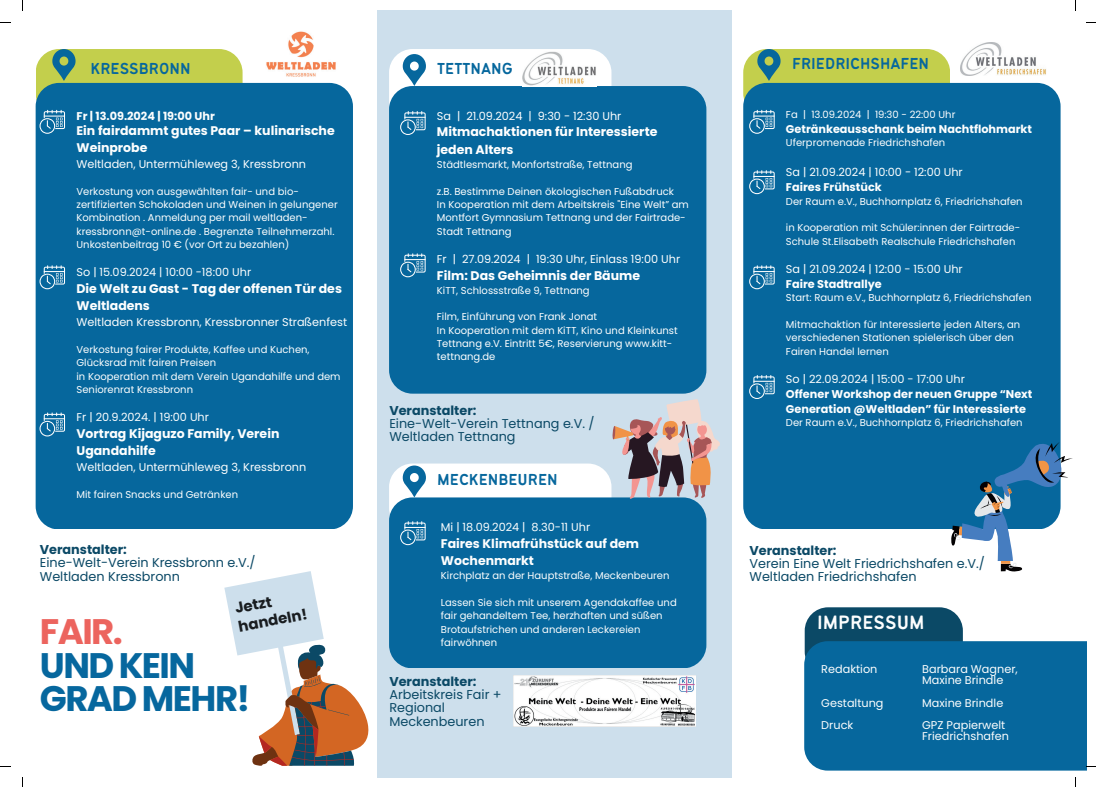
<style>
.page{position:relative;width:1096px;height:787px;background:#fff}
.page>*{position:absolute;margin:0;border:0;box-sizing:border-box;transform-origin:0 0}
.t1{font:700 35.5px/33.8px "Poppins";letter-spacing:-.045em;color:#06679e}
.t2{font:700 35.5px "Poppins";color:#ec645e}
.t3{font:21.25px "Bantayog";color:#fdfefe}
.t4{font:17.5px "Bantayog";color:#06679d}
.t5{font:700 14.88px/19px "Poppins";color:#191d20}
.t6{font:12.75px/13.1px "Poppins";color:#0b4966}
.t7{font:700 12.75px "Poppins";color:#0b4966}
.t8{font:700 12.5px/17.5px "Poppins";color:#fdfefe}
.t9{font:700 12.5px/17.5px "Poppins";color:#fff}
.t10{font:11.25px/22.5px "Poppins";color:#fdfefe}
.t11{font:700 11.25px/15px "Poppins";color:#fdfefe}
.t12{font:11.25px "Poppins";color:#fff}
.t13{font:10px/13.4px "Poppins";color:#fdfefe}
.t14{font:10px/13.4px "Poppins";color:#fff}
</style>
<div class="page">
<div style="left:377px;top:10px;width:355px;height:767px;background:#cddfec"></div>
<div style="left:36px;top:49px;width:206px;height:68px;background:#c3cf4c;border-radius:23px"></div>
<div style="left:36px;top:83px;width:317px;height:446px;background:#06679d;border-radius:23px"></div>
<svg style="left:52px;top:49px;width:24px;height:32px"></svg>
<svg style="left:40px;top:110px;width:25px;height:24px"></svg>
<svg style="left:40px;top:265px;width:25px;height:24px"></svg>
<svg style="left:40px;top:412px;width:25px;height:24px"></svg>
<svg style="left:224px;top:571px;width:144px;height:195px"></svg>
<div style="left:389px;top:49px;width:222px;height:74px;background:#fff;border-radius:23px"></div>
<div style="left:389px;top:86px;width:317px;height:308px;background:#06679d;border-radius:23px"></div>
<svg style="left:403px;top:54px;width:23px;height:32px"></svg>
<svg style="left:400px;top:111px;width:25px;height:24px"></svg>
<svg style="left:400px;top:253px;width:25px;height:24px"></svg>
<div style="left:389px;top:463px;width:222px;height:68px;background:#fff;border-radius:23px"></div>
<div style="left:389px;top:497px;width:317px;height:171px;background:#06679d;border-radius:23px"></div>
<svg style="left:403px;top:465px;width:23px;height:32px"></svg>
<svg style="left:400px;top:521px;width:25px;height:24px"></svg>
<img style="left:513px;top:675px;width:182px;height:52px">
<img style="left:522px;top:52px;width:74px;height:34px">
<svg style="left:611px;top:399px;width:109px;height:102px"></svg>
<div style="left:743px;top:49px;width:207px;height:68px;background:#c3cf4c;border-radius:23px"></div>
<div style="left:743px;top:83px;width:317px;height:446px;background:#06679d;border-radius:23px"></div>
<svg style="left:757px;top:49px;width:23px;height:32px"></svg>
<svg style="left:749px;top:110px;width:25px;height:24px"></svg>
<svg style="left:749px;top:170px;width:25px;height:24px"></svg>
<svg style="left:749px;top:265px;width:25px;height:24px"></svg>
<svg style="left:749px;top:375px;width:25px;height:24px"></svg>
<svg style="left:951px;top:439px;width:121px;height:133px"></svg>
<img style="left:266px;top:31px;width:70px;height:46px">
<img style="left:960px;top:43px;width:86px;height:32px">
<div style="left:804px;top:607px;width:158px;height:68px;background:#0b4966;border-radius:23px"></div>
<div style="left:804px;top:641px;width:282px;height:130px;background:#06679d"></div>
<h3 class="t4" style="left:91px;top:59px;width:101px">KRESSBRONN</h3>
<p class="t11" style="left:76px;top:108px;width:140px">Fr | 13.09.2024 | 19:00 Uhr</p>
<p class="t8" style="left:76px;top:123px;width:260px;line-height:16.6px">Ein fairdammt gutes Paar – kulinarische<br>Weinprobe</p>
<p class="t10" style="left:76px;top:153px;width:231px">Weltladen, Untermühleweg 3, Kressbronn</p>
<p class="t13" style="left:76px;top:184px;width:263px">Verkostung von ausgewählten fair- und bio&shy;zertifizierten Schokoladen und Weinen in gelungener Kombination . Anmeldung per mail weltladen&shy;kressbronn@t-online.de . Begrenzte Teilnehmerzahl.<br>Unkostenbeitrag 10 € (vor Ort zu bezahlen)</p>
<p class="t10" style="left:76px;top:261px;width:176px">So | 15.09.2024 | 10:00 -18:00 Uhr</p>
<p class="t8" style="left:76px;top:280px;width:267px">Die Welt zu Gast - Tag der offenen Tür des<br>Weltladens</p>
<p class="t10" style="left:76px;top:311px;width:272px">Weltladen Kressbronn, Kressbronner Straßenfest</p>
<p class="t13" style="left:76px;top:343px;width:265px">Verkostung fairer Produkte, Kaffee und Kuchen, Glücksrad mit fairen Preisen<br>in Kooperation mit dem Verein Ugandahilfe und dem Seniorenrat Kressbronn</p>
<p class="t10" style="left:76px;top:406px;width:134px">Fr | 20.9.2024. | 19:00 Uhr</p>
<p class="t8" style="left:76px;top:425px;width:204px">Vortrag Kijaguzo Family, Verein<br>Ugandahilfe</p>
<p class="t10" style="left:76px;top:456px;width:231px">Weltladen, Untermühleweg 3, Kressbronn</p>
<p class="t13" style="left:76px;top:488px;width:163px">Mit fairen Snacks und Getränken</p>
<p class="t7" style="left:40px;top:542px;width:89px">Veranstalter:</p>
<p class="t6" style="left:40px;top:556px;width:217px">Eine-Welt-Verein Kressbronn e.V./<br>Weltladen Kressbronn</p>
<h1 class="t2" style="left:40px;top:611px;width:85px">FAIR.</h1>
<h1 class="t1" style="left:40px;top:648px;width:212px">UND KEIN<br>GRAD MEHR!</h1>
<h3 class="t5" style="left:233px;top:599px;width:71px;rotate:-11deg">Jetzt handeln!</h3>
<h3 class="t4" style="left:437px;top:59px;width:77px">TETTNANG</h3>
<p class="t12" style="left:437px;top:109px;width:186px">Sa | 21.09.2024 | 9:30 - 12:30 Uhr</p>
<p class="t9" style="left:437px;top:123px;width:222px">Mitmachaktionen für Interessierte jeden Alters</p>
<p class="t14" style="left:437px;top:158px;width:197px">Städtlesmarkt, Monfortstraße, Tettnang</p>
<p class="t14" style="left:437px;top:184px;width:253px">z.B. Bestimme Deinen ökologischen Fußabdruck<br>In Kooperation mit dem Arbeitskreis "Eine Welt” am Montfort Gymnasium Tettnang und der Fairtrade-Stadt Tettnang</p>
<p class="t12" style="left:437px;top:252px;width:245px">Fr | 27.09.2024 | 19:30 Uhr, Einlass 19:00 Uhr</p>
<p class="t9" style="left:437px;top:266px;width:205px">Film: Das Geheimnis der Bäume</p>
<p class="t14" style="left:437px;top:284px;width:154px">KiTT, Schlossstraße 9, Tettnang</p>
<p class="t14" style="left:437px;top:310px;width:242px">Film, Einführung von Frank Jonat<br>In Kooperation mit dem KiTT, Kino und Kleinkunst Tettnang e.V. Eintritt 5€, Reservierung www.kitt&shy;tettnang.de</p>
<p class="t7" style="left:389px;top:403px;width:89px">Veranstalter:</p>
<p class="t6" style="left:389px;top:417px;width:207px">Eine-Welt-Verein Tettnang e.V. /<br>Weltladen Tettnang</p>
<h3 class="t4" style="left:437px;top:471px;width:122px">MECKENBEUREN</h3>
<p class="t10" style="left:441px;top:516px;width:151px">Mi | 18.09.2024 | 8.30-11 Uhr</p>
<p class="t8" style="left:441px;top:534px;width:200px">Faires Klimafrühstück auf dem<br>Wochenmarkt</p>
<p class="t13" style="left:441px;top:569px;width:230px">Kirchplatz an der Hauptstraße, Meckenbeuren</p>
<p class="t13" style="left:441px;top:596px;width:237px">Lassen Sie sich mit unserem Agendakaffee und fair gehandeltem Tee, herzhaften und süßen Brotaufstrichen und anderen Leckereien fairwöhnen</p>
<p class="t7" style="left:389px;top:674px;width:89px">Veranstalter:</p>
<p class="t6" style="left:389px;top:688px;width:114px">Arbeitskreis Fair +<br>Regional<br>Meckenbeuren</p>
<h3 class="t4" style="left:792px;top:54px;width:138px">FRIEDRICHSHAFEN</h3>
<p class="t13" style="left:785px;top:108px;width:171px">Fa | 13.09.2024 | 19:30 - 22:00 Uhr</p>
<p class="t11" style="left:785px;top:122px;width:247px">Getränkeausschank beim Nachtflohmarkt</p>
<p class="t13" style="left:785px;top:136px;width:161px">Uferpromenade Friedrichshafen</p>
<p class="t10" style="left:785px;top:161px;width:178px">Sa | 21.09.2024 | 10:00 - 12:00 Uhr</p>
<p class="t11" style="left:785px;top:180px;width:97px">Faires Frühstück</p>
<p class="t13" style="left:785px;top:195px;width:238px">Der Raum e.V., Buchhornplatz 6, Friedrichshafen</p>
<p class="t13" style="left:785px;top:221px;width:236px">in Kooperation mit Schüler:innen der Fairtrade-<br>Schule St.Elisabeth Realschule Friedrichshafen</p>
<p class="t10" style="left:785px;top:258px;width:178px">Sa | 21.09.2024 | 12:00 - 15:00 Uhr</p>
<p class="t11" style="left:785px;top:277px;width:97px">Faire Stadtrallye</p>
<p class="t13" style="left:785px;top:291px;width:247px">Start: Raum e.V., Buchhornplatz 6, Friedrichshafen</p>
<p class="t13" style="left:785px;top:318px;width:236px">Mitmachaktion für Interessierte jeden Alters, an verschiedenen Stationen spielerisch über den<br>Fairen Handel lernen</p>
<p class="t10" style="left:785px;top:368px;width:180px">So | 22.09.2024 | 15:00 - 17:00 Uhr</p>
<p class="t11" style="left:785px;top:387px;width:248px">Offener Workshop der neuen Gruppe “Next<br>Generation @Weltladen” für Interessierte</p>
<p class="t13" style="left:785px;top:416px;width:238px">Der Raum e.V., Buchhornplatz 6, Friedrichshafen</p>
<p class="t7" style="left:749px;top:543px;width:89px">Veranstalter:</p>
<p class="t6" style="left:749px;top:557px;width:237px">Verein Eine Welt Friedrichshafen e.V./<br>Weltladen Friedrichshafen</p>
<h2 class="t3" style="left:817px;top:611px;width:109px">IMPRESSUM</h2>
<p class="t10" style="left:821px;top:658px;width:58px">Redaktion</p>
<p class="t10" style="left:821px;top:691px;width:64px">Gestaltung<br>Druck</p>
<p class="t10" style="left:922px;top:663px;width:97px;line-height:11.2px">Barbara Wagner,<br>Maxine Brindle</p>
<p class="t10" style="left:922px;top:691px;width:85px">Maxine Brindle<br>GPZ Papierwelt</p>
<p class="t10" style="left:922px;top:725px;width:88px">Friedrichshafen</p>
</div>
